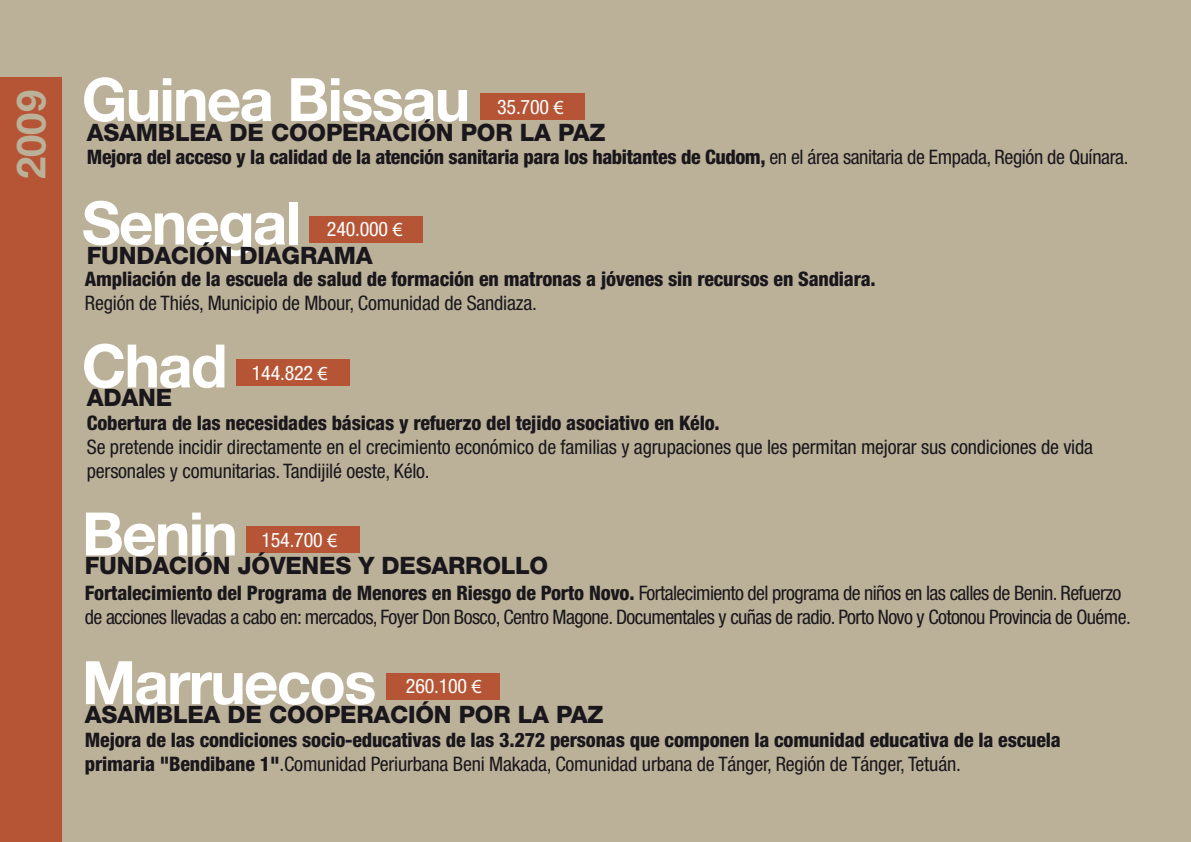
<style>
.page{position:relative;width:1191px;height:842px;background:#bbb199}
.page>*{position:absolute;margin:0;border:0;box-sizing:border-box;transform-origin:0 0}
.t1{font:700 60px "Helvetica Neue";letter-spacing:-.03em;color:#fff}
.t2{font:700 40px "Helvetica Neue";color:#bbb199}
.t3{font:800 24px "Helvetica Neue";letter-spacing:-.01em;color:#1a171c}
.t4{font:800 condensed 20px/24px "Helvetica Neue";letter-spacing:-.01em;color:#1a171c}
.t5{font:condensed 20px/24px "Helvetica Neue";letter-spacing:-.03em;color:#1a171c}
.t6{font:condensed 20px/24px "Helvetica Neue";letter-spacing:-.01em;color:#1a171c}
.t7{font:condensed 20px "Helvetica Neue";letter-spacing:-.01em;color:#fff}
.s1{font-weight:400}
.s2{font-family:"Myriad Pro";font-stretch:normal}
.s3{font-weight:800}
</style>
<div class="page">
<div style="left:480px;top:94px;width:104px;height:26px;background:#b65535"></div>
<div style="left:310px;top:216px;width:113px;height:26px;background:#b65535"></div>
<div style="left:237px;top:360px;width:113px;height:26px;background:#b65535"></div>
<div style="left:247px;top:526px;width:113px;height:26px;background:#b65535"></div>
<div style="left:387px;top:673px;width:113px;height:26px;background:#b65535"></div>
<div style="left:0;top:78px;width:62px;height:764px;background:#b65535"></div>
<h2 class="t2" style="left:7px;top:179px;width:90px;rotate:-90deg">2009</h2>
<h1 class="t1" style="left:82px;top:63px;width:390px">Guinea Bissau</h1>
<p class="t4" style="left:87px;top:145px;width:1043px">Mejora del acceso y la calidad de la atención sanitaria para los habitantes de Cudom, <span class="s1">en el área sanitaria de Empada, Región de Quínara.</span></p>
<p class="t7" style="left:497px;top:96px;width:68px">35.700 <span class="s2">€</span></p>
<p class="t3" style="left:87px;top:118px;width:520px">ASAMBLEA DE COOPERACIÓN POR LA PAZ</p>
<h1 class="t1" style="left:82px;top:186px;width:221px">Senegal</h1>
<p class="t4" style="left:85px;top:266px;width:792px">Ampliación de la escuela de salud de formación en matronas a jóvenes sin recursos en Sandiara.</p>
<p class="t6" style="left:85px;top:291px;width:453px">Región de Thiés, Municipio de Mbour, Comunidad de Sandiaza.</p>
<p class="t7" style="left:327px;top:217px;width:77px">240.000 <span class="s2">€</span></p>
<p class="t3" style="left:87px;top:241px;width:287px">FUNDACIÓN DIAGRAMA</p>
<h1 class="t1" style="left:82px;top:329px;width:147px">Chad</h1>
<p class="t3" style="left:87px;top:384px;width:87px">ADANE</p>
<p class="t4" style="left:87px;top:410px;width:634px">Cobertura de las necesidades básicas y refuerzo del tejido asociativo en Kélo.</p>
<p class="t6" style="left:87px;top:435px;width:1007px">Se pretende incidir directamente en el crecimiento económico de familias y agrupaciones que les permitan mejorar sus condiciones de vida personales y comunitarias. Tandijilé oeste, Kélo.</p>
<p class="t7" style="left:252px;top:361px;width:77px">144.822 <span class="s2">€</span></p>
<h1 class="t1" style="left:82px;top:497px;width:158px">Benin</h1>
<p class="t3" style="left:85px;top:552px;width:465px">FUNDACIÓN JÓVENES Y DESARROLLO</p>
<p class="t5" style="left:85px;top:581px;width:1047px"><span class="s3">Fortalecimiento del Programa de Menores en Riesgo de Porto Novo.</span> Fortalecimiento del programa de niños en las calles de Benin. Refuerzo de acciones llevadas a cabo en: mercados, Foyer Don Bosco, Centro Magone. Documentales y cuñas de radio. Porto Novo y Cotonou Provincia de Ouéme.</p>
<p class="t7" style="left:261px;top:528px;width:77px">154.700 <span class="s2">€</span></p>
<h1 class="t1" style="left:82px;top:646px;width:296px">Marruecos</h1>
<p class="t3" style="left:85px;top:700px;width:520px">ASAMBLEA DE COOPERACIÓN POR LA PAZ</p>
<p class="t4" style="left:85px;top:727px;width:977px">Mejora de las condiciones socio-educativas de las 3.272 personas que componen la comunidad educativa de la escuela primaria "Bendibane 1"<span class="s1">.Comunidad Periurbana Beni Makada, Comunidad urbana de Tánger, Región de Tánger, Tetuán.</span></p>
<p class="t7" style="left:406px;top:675px;width:77px">260.100 <span class="s2">€</span></p>
</div>
